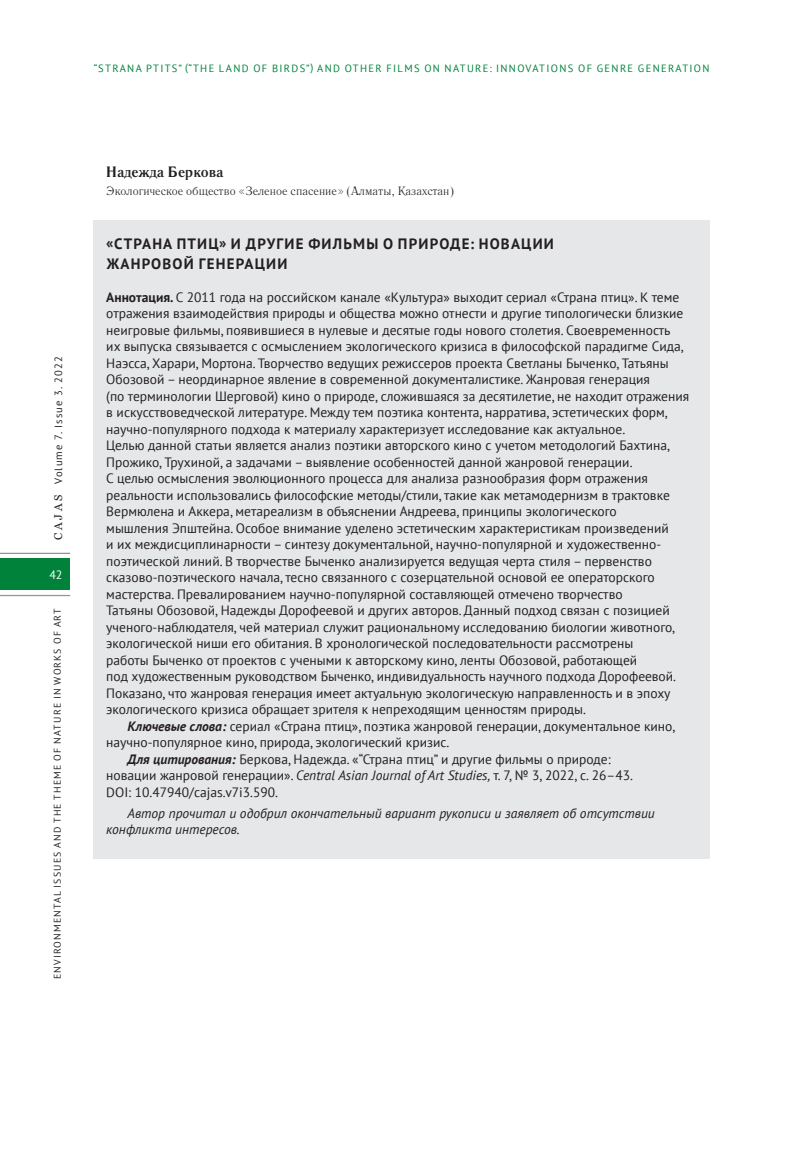
<style>
.page{position:relative;width:808px;height:1149px;background:#fff}
.page>*{position:absolute;margin:0;border:0;box-sizing:border-box;transform-origin:0 0}
.t1{font:700 15px/19.5px "PT Sans";letter-spacing:.08em;color:#231f20}
.t2{font:700 15px "Literaturnaya";color:#231f20}
.t3{font:13.5px/16.5px "PT Sans";color:#231f20}
.t4{font:italic 13.5px/16.5px "PT Sans";color:#231f20}
.t5{font:12px "Literaturnaya";color:#231f20}
.t6{font:12px "PT Sans";color:#fff}
.t7{font:10.5px "PT Sans";letter-spacing:.13em;color:#00823a}
.t8{font:10.5px "PT Sans";letter-spacing:.1em;color:#231f20}
.t9{font:9.75px "PT Sans";letter-spacing:.12em;color:#231f20}
.s1{font-family:"Georgia";font-size:11.25px}
.s2{font-weight:700}
.s3{font-weight:700;font-style:italic}
.s4{font-style:italic}
</style>
<div class="page">
<div style="left:0;top:558px;width:70px;height:32px;background:#00823a"></div>
<hr style="left:0;top:594px;width:70px;height:2px;background:#939598">
<hr style="left:0;top:552px;width:70px;height:2px;background:#939598">
<div style="left:94px;top:220px;width:616px;height:638px;background:#e6e7e9"></div>
<p class="t7" style="left:94px;top:61px;width:617px">“STRANA PTITS” (“THE LAND OF BIRDS”) AND OTHER FILMS ON NATURE: INNOVATIONS OF GENRE GENERATION</p>
<p class="t8" style="left:52px;top:540px;width:185px;rotate:-90deg"><span class="s1">C A J A S</span> Volume 7. Issue 3. 2022</p>
<p class="t6" style="left:49px;top:566px;width:15px">42</p>
<p class="t9" style="left:51px;top:978px;width:372px;rotate:-90deg">ENVIRONMENTAL ISSUES AND THE THEME OF NATURE IN WORKS OF ART</p>
<p class="t2" style="left:106px;top:162px;width:119px">Надежда Беркова</p>
<p class="t5" style="left:106px;top:184px;width:349px">Экологическое общество «Зеленое спасение» (Алматы, Казахстан)</p>
<p class="t1" style="left:106px;top:234px;width:449px">«СТРАНА ПТИЦ» И ДРУГИЕ ФИЛЬМЫ О ПРИРОДЕ: НОВАЦИИ<br>ЖАНРОВОЙ ГЕНЕРАЦИИ</p>
<p class="t3" style="left:106px;top:288px;width:584px"><span class="s2">Аннотация.</span> C 2011 года на российском канале «Культура» выходит сериал «Страна птиц». К теме отражения взаимодействия природы и общества можно отнести и другие типологически близкие неигровые фильмы, появившиеся в нулевые и десятые годы нового столетия. Своевременность<br>их выпуска связывается с осмыслением экологического кризиса в философской парадигме Сида, Наэсса, Харари, Мортона. Творчество ведущих режиссеров проекта Светланы Быченко, Татьяны Обозовой – неординарное явление в современной документалистике. Жанровая генерация<br>(по терминологии Шерговой) кино о природе, сложившаяся за десятилетие, не находит отражения в искусствоведческой литературе. Между тем поэтика контента, нарратива, эстетических форм, научно-популярного подхода к материалу характеризует исследование как актуальное.<br>Целью данной статьи является анализ поэтики авторского кино с учетом методологий Бахтина, Прожико, Трухиной, а задачами – выявление особенностей данной жанровой генерации.<br>С целью осмысления эволюционного процесса для анализа разнообразия форм отражения реальности использовались философские методы/стили, такие как метамодернизм в трактовке Вермюлена и Аккера, метареализм в объяснении Андреева, принципы экологического<br>мышления Эпштейна. Особое внимание уделено эстетическим характеристикам произведений<br>и их междисциплинарности – синтезу документальной, научно-популярной и художественно&shy;поэтической линий. В творчестве Быченко анализируется ведущая черта стиля – первенство сказово-поэтического начала, тесно связанного с созерцательной основой ее операторского мастерства. Превалированием научно-популярной составляющей отмечено творчество<br>Татьяны Обозовой, Надежды Дорофеевой и других авторов. Данный подход связан с позицией ученого-наблюдателя, чей материал служит рациональному исследованию биологии животного, экологической ниши его обитания. В хронологической последовательности рассмотрены<br>работы Быченко от проектов с учеными к авторскому кино, ленты Обозовой, работающей<br>под художественным руководством Быченко, индивидуальность научного подхода Дорофеевой.<br>Показано, что жанровая генерация имеет актуальную экологическую направленность и в эпоху экологического кризиса обращает зрителя к непреходящим ценностям природы.</p>
<p class="t3" style="left:128px;top:717px;width:549px"><span class="s3">Ключевые слова:</span> сериал «Страна птиц», поэтика жанровой генерации, документальное кино,</p>
<p class="t3" style="left:106px;top:734px;width:345px">научно-популярное кино, природа, экологический кризис.</p>
<p class="t3" style="left:128px;top:750px;width:485px"><span class="s3">Для цитирования:</span> Беркова, Надежда. «“Страна птиц” и другие фильмы о природе:</p>
<p class="t3" style="left:106px;top:767px;width:528px">новации жанровой генерации». <span class="s4">Central Asian Journal of Art Studies,</span> т. 7, № 3, 2022, с. 26–43.</p>
<p class="t3" style="left:106px;top:783px;width:173px">DOI: 10.47940/cajas.v7i3.590.</p>
<p class="t4" style="left:106px;top:804px;width:550px;text-indent:21px">Автор прочитал и одобрил окончательный вариант рукописи и заявляет об отсутствии конфликта интересов.</p>
</div>
